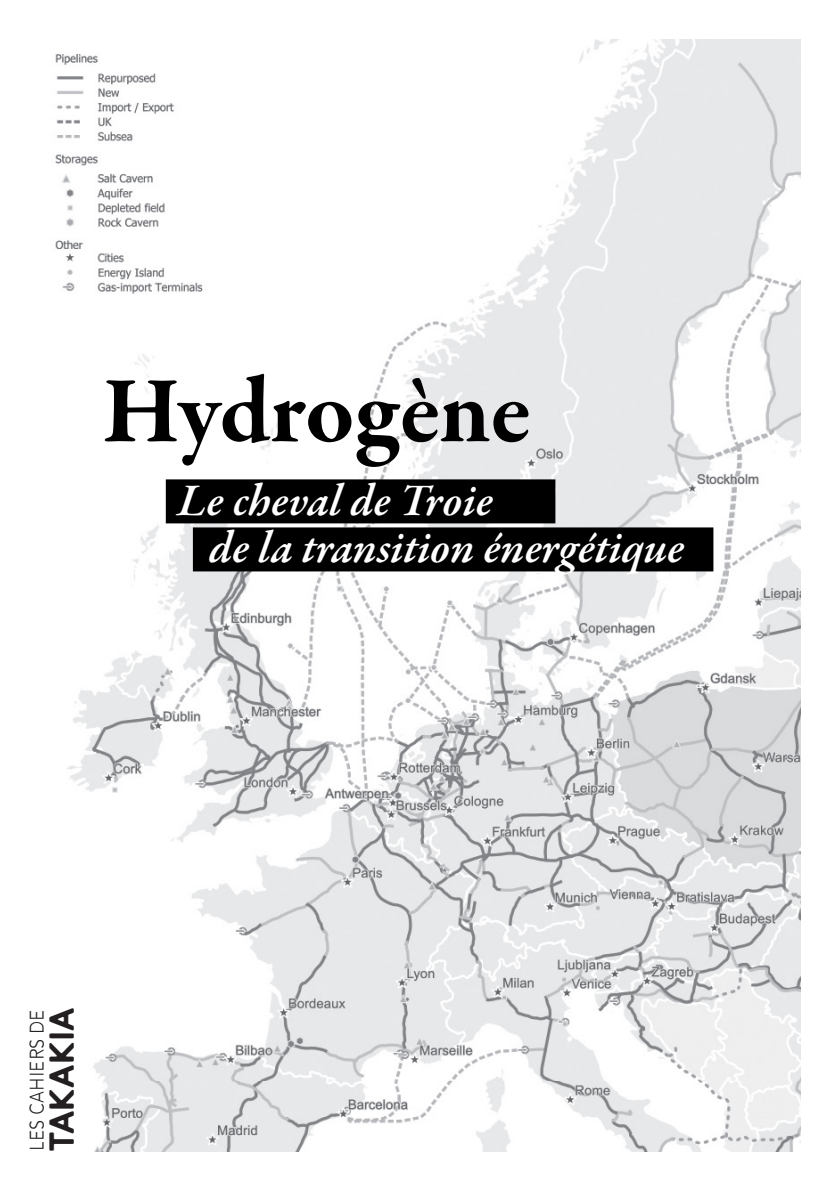
<style>
.page{position:relative;width:840px;height:1191px;background:#fff}
.page>*{position:absolute;margin:0;border:0;box-sizing:border-box;transform-origin:0 0}
.t1{font:700 96px "Garamond Premr Pro";letter-spacing:-.005em;color:#000}
.t2{font:italic 600 46px/47.4px "Garamond Premr Pro";color:#fff}
.t3{font:800 42px "Alesand Round";color:#231f20}
.t4{font:300 24px "Alesand";color:#231f20}
</style>
<div class="page">
<img style="left:55px;top:40px;width:744px;height:1041px">
<img style="left:95px;top:1081px;width:704px;height:70px">
<div style="left:166px;top:479px;width:389px;height:44px;background:#000;border:2px solid #000"></div>
<div style="left:193px;top:527px;width:520px;height:44px;background:#000;border:2px solid #000"></div>
<h1 class="t1" style="left:102px;top:352px;width:430px">Hydrogène</h1>
<p class="t2" style="left:209px;top:479px;width:476px;text-indent:-31px">Le cheval de Troie<br>de la transition énergétique</p>
<p class="t3" style="left:41px;top:1151px;width:145px;rotate:-90deg">takakia</p>
<p class="t4" style="left:26px;top:1151px;width:143px;rotate:-90deg">Les cahiers de</p>
</div>
